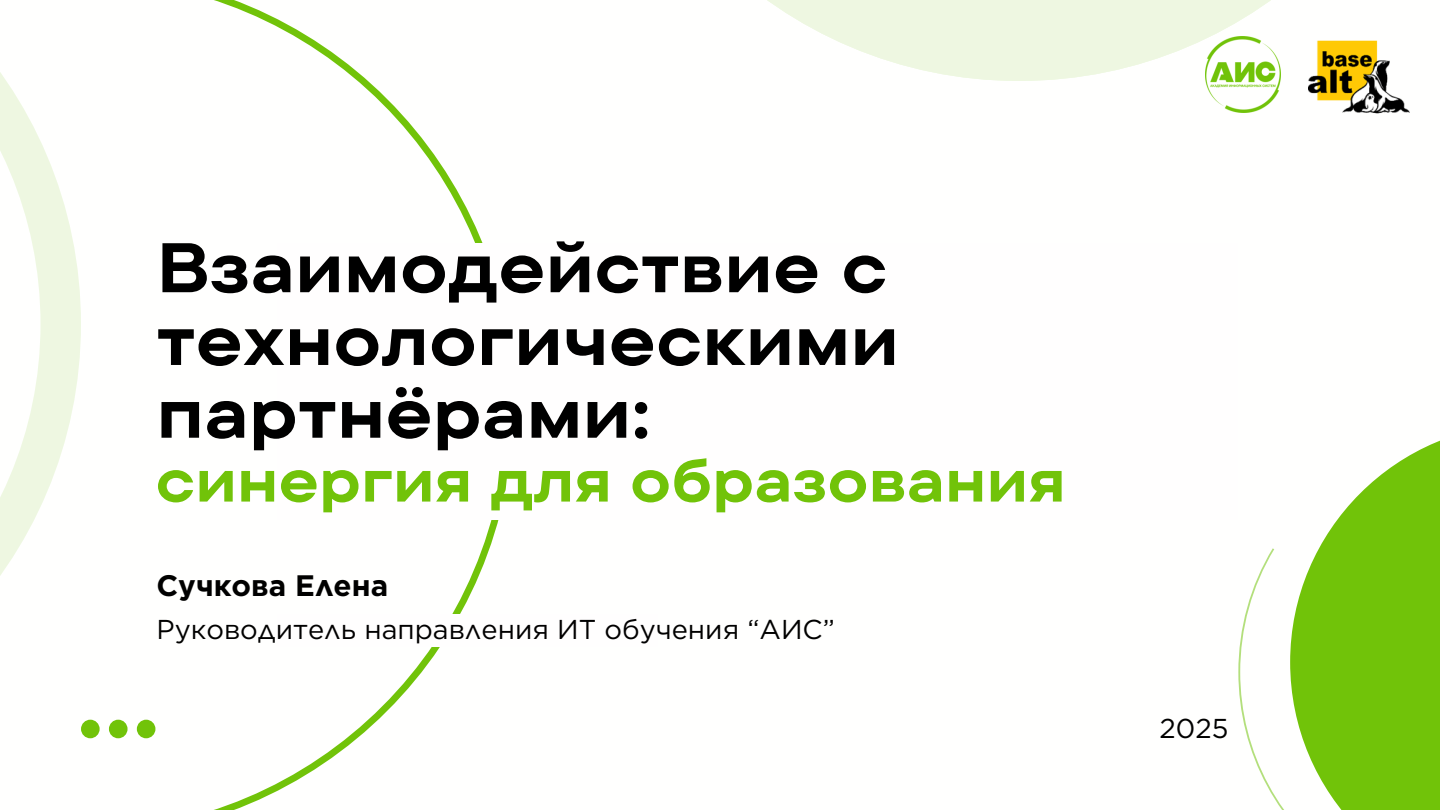
<style>
.page{position:relative;width:1440px;height:810px;background:#fff}
.page>*{position:absolute;margin:0;border:0;box-sizing:border-box;transform-origin:0 0}
.t1{font:700 70px/72.8px "TT Commons Pro Exp";color:#000}
.t2{font:700 60px "TT Commons Pro Exp";color:#71c309}
.t3{font:700 29.6px "Gotham";color:#000}
.t4{font:27.3px "Gotham";color:#000}
</style>
<div class="page">
<svg style="left:88px;top:0;width:411px;height:810px"></svg>
<svg style="left:81px;top:720px;width:74px;height:18px"></svg>
<svg style="left:1319px;top:440px;width:121px;height:370px;background:#84cb2a"></svg>
<svg style="left:1238px;top:548px;width:110px;height:262px"></svg>
<svg style="left:767px;top:0;width:542px;height:81px"></svg>
<div style="left:277px;top:244px;width:961px;height:276px;background:#fffefe"></div>
<svg style="left:0;top:72px;width:81px;height:504px"></svg>
<div style="left:277px;top:614px;width:381px;height:33px;background:#fffefe"></div>
<img style="left:1309px;top:40px;width:100px;height:74px">
<img style="left:1206px;top:36px;width:75px;height:77px">
<h3 class="t1" style="left:156px;top:230px;width:744px">Взаимодействие с технологическими партнёрами:</h3>
<p class="t2" style="left:155px;top:442px;width:912px">синергия для образования</p>
<h1 class="t3" style="left:156px;top:567px;width:233px">Cучкова Елена</h1>
<p class="t4" style="left:156px;top:613px;width:680px">Руководитель направления ИТ обучения “АИС”</p>
<p class="t4" style="left:1160px;top:712px;width:70px">2025</p>
</div>
